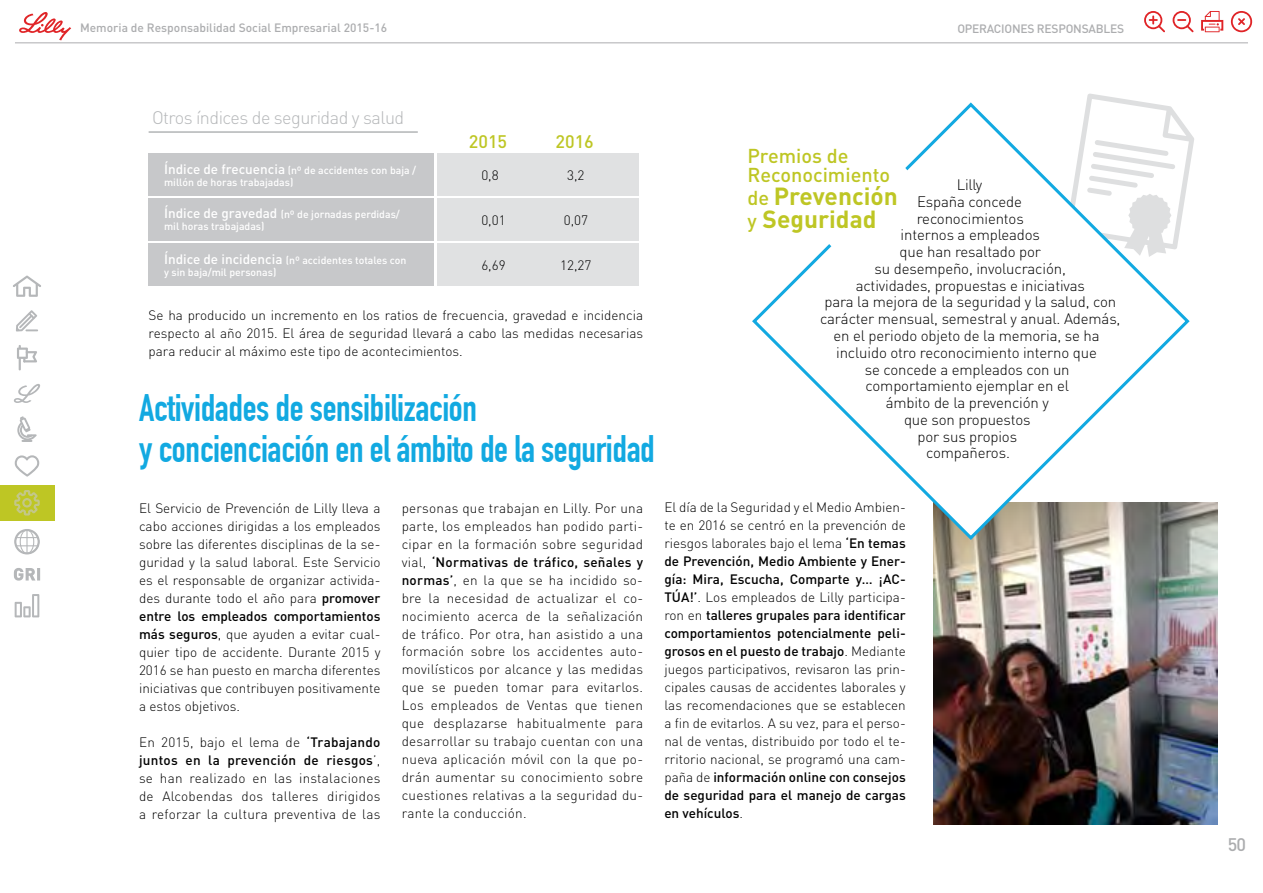
<style>
.page{position:relative;width:1263px;height:893px;background:#fff}
.page>*{position:absolute;margin:0;border:0;box-sizing:border-box;transform-origin:0 0}
.t1{font:700 37.5px/40.5px "DIN Condensed";letter-spacing:-.01em;color:#12a9e1}
.t2{font:700 24.45px/23px "DIN";color:#bec624}
.t3{font:500 19.95px/18.3px "DIN";color:#bec624}
.t4{font:300 18px "DIN";letter-spacing:-.03em;color:#b5b7b9}
.t5{font:500 18px "DIN";color:#bec624}
.t6{font:500 18px "DIN";color:#acadaf}
.t7{font:300 15px/16.8px "DIN";letter-spacing:-.01em;color:#000;text-align:center}
.t8{font:300 13.5px/18px "DIN";color:#000;text-align:justify}
.t9{font:500 12px "DIN";color:#acadaf}
.t10{font:500 12px "DIN";letter-spacing:-.02em;color:#acadaf}
.t11{font:500 10.5px/12px "DIN";color:#fff}
.s1{font-size:13.5px}
.s2{font-weight:500;font-size:19.95px}
.s3{font-weight:500}
</style>
<div class="page">
<hr style="left:15px;top:42px;width:1233px;height:1px;background:#acadaf">
<svg style="left:19px;top:12px;width:52px;height:28px"></svg>
<svg style="left:1144px;top:11px;width:21px;height:21px"></svg>
<svg style="left:1172px;top:11px;width:21px;height:21px"></svg>
<svg style="left:1201px;top:11px;width:22px;height:21px"></svg>
<svg style="left:1231px;top:11px;width:22px;height:21px"></svg>
<svg style="left:14px;top:384px;width:26px;height:19px"></svg>
<svg style="left:14px;top:568px;width:26px;height:13px"></svg>
<svg style="left:13px;top:275px;width:28px;height:22px"></svg>
<svg style="left:16px;top:310px;width:22px;height:21px"></svg>
<svg style="left:17px;top:345px;width:20px;height:25px"></svg>
<svg style="left:17px;top:416px;width:20px;height:26px"></svg>
<svg style="left:14px;top:529px;width:26px;height:25px"></svg>
<svg style="left:15px;top:455px;width:24px;height:22px"></svg>
<svg style="left:15px;top:594px;width:24px;height:23px"></svg>
<svg style="left:1087px;top:94px;width:107px;height:58px"></svg>
<svg style="left:0;top:485px;width:54px;height:36px;background:#bec631"></svg>
<hr style="left:149px;top:131px;width:269px;height:2px;background:#b2b4b6">
<div style="left:149px;top:153px;width:285px;height:43px;background:#c7c8ca"></div>
<div style="left:149px;top:198px;width:285px;height:42px;background:#c7c8ca"></div>
<div style="left:149px;top:243px;width:285px;height:43px;background:#c7c8ca"></div>
<div style="left:437px;top:153px;width:202px;height:43px;background:#e0e1e2"></div>
<div style="left:437px;top:198px;width:202px;height:42px;background:#e0e1e2"></div>
<div style="left:437px;top:243px;width:202px;height:43px;background:#e0e1e2"></div>
<img style="left:933px;top:503px;width:284px;height:321px">
<svg style="left:752px;top:100px;width:440px;height:442px"></svg>
<svg style="left:820px;top:159px;width:95px;height:94px"></svg>
<p class="t9" style="left:80px;top:20px;width:309px">Memoria de Responsabilidad Social Empresarial 2015-16</p>
<p class="t10" style="left:957px;top:21px;width:168px">Operaciones Responsables</p>
<h3 class="t4" style="left:152px;top:107px;width:254px">Otros índices de seguridad y salud</h3>
<p class="t11" style="left:164px;top:164px;width:254px"><span class="s1">Índice de frecuencia</span> (nº de accidentes con baja / millón de horas trabajadas)</p>
<p class="t11" style="left:164px;top:208px;width:237px"><span class="s1">Índice de gravedad</span> (nº de jornadas perdidas/ mil horas trabajadas)</p>
<p class="t11" style="left:164px;top:254px;width:244px"><span class="s1">Índice de incidencia</span> (nº accidentes totales con y sin baja/mil personas)</p>
<h3 class="t5" style="left:469px;top:130px;width:40px">2015</h3>
<h3 class="t5" style="left:555px;top:130px;width:40px">2016</h3>
<p class="t8" style="left:481px;top:166px;width:19px">0,8</p>
<p class="t8" style="left:567px;top:166px;width:19px">3,2</p>
<p class="t8" style="left:481px;top:211px;width:26px">0,01</p>
<p class="t8" style="left:564px;top:211px;width:26px">0,07</p>
<p class="t8" style="left:481px;top:256px;width:26px">6,69</p>
<p class="t8" style="left:560px;top:256px;width:33px">12,27</p>
<p class="t8" style="left:149px;top:306px;width:496px">Se ha producido un incremento en los ratios de frecuencia, gravedad e incidencia respecto al año 2015. El área de seguridad llevará a cabo las medidas necesarias para reducir al máximo este tipo de acontecimientos.</p>
<h1 class="t1" style="left:139px;top:388px;width:517px">Actividades de sensibilización<br>y concienciación en el ámbito de la seguridad</h1>
<h3 class="t3" style="left:747px;top:146px;width:144px">Premios de<br>Reconocimiento</h3>
<h2 class="t2" style="left:747px;top:183px;width:152px"><span class="s2">de</span> Prevención <span class="s2">y</span> Seguridad</h2>
<p class="t7" style="left:820px;top:176px;width:302px">Lilly<br>España concede<br>reconocimientos<br>internos a empleados<br>que han resaltado por<br>su desempeño, involucración,<br>actividades, propuestas e iniciativas<br>para la mejora de la seguridad y la salud, con carácter mensual, semestral y anual. Además, en el periodo objeto de la memoria, se ha incluido otro reconocimiento interno que<br>se concede a empleados con un comportamiento ejemplar en el<br>ámbito de la prevención y<br>que son propuestos<br>por sus propios<br>compañeros.</p>
<p class="t8" style="left:139px;top:499px;width:243px">El Servicio de Prevención de Lilly lleva a cabo acciones dirigidas a los empleados sobre las diferentes disciplinas de la se&shy;guridad y la salud laboral. Este Servicio es el responsable de organizar activida&shy;des durante todo el año para <span class="s3">promover entre los empleados comportamientos más seguros</span>, que ayuden a evitar cual&shy;quier tipo de accidente. Durante 2015 y 2016 se han puesto en marcha diferentes iniciativas que contribuyen positivamente a estos objetivos.</p>
<p class="t8" style="left:139px;top:733px;width:243px">En 2015, bajo el lema de <span class="s3">‘Trabajando juntos en la prevención de riesgos</span>’, se han realizado en las instalaciones de Alcobendas dos talleres dirigidos a reforzar la cultura preventiva de las</p>
<p class="t8" style="left:402px;top:498px;width:243px">personas que trabajan en Lilly. Por una parte, los empleados han podido parti&shy;cipar en la formación sobre seguridad vial, <span class="s3">‘N ormativas de tráfico, señales y normas’</span>, en la que se ha incidido so&shy;bre la necesidad de actualizar el co&shy;nocimiento acerca de la señalización de tráfico. Por otra, han asistido a una formación sobre los accidentes auto&shy;movilísticos por alcance y las medidas que se pueden tomar para evitarlos.<br>Los empleados de Ventas que tienen que desplazarse habitualmente para desarrollar su trabajo cuentan con una nueva aplicación móvil con la que po&shy;drán aumentar su conocimiento sobre cuestiones relativas a la seguridad du&shy;rante la conducción.</p>
<p class="t8" style="left:664px;top:498px;width:243px">El día de la Seguridad y el Medio Ambien&shy;te en 2016 se centró en la prevención de riesgos laborales bajo el lema <span class="s3">‘En temas de Prevención, Medio Ambiente y Ener&shy;gía: Mira, Escucha, Comparte y… ¡AC-TÚA!’</span>. Los empleados de Lilly participa&shy;ron en <span class="s3">talleres grupales para identificar comportamientos potencialmente peli&shy;grosos en el puesto de trabajo</span>. Mediante juegos participativos, revisaron las prin&shy;cipales causas de accidentes laborales y las recomendaciones que se establecen a fin de evitarlos. A su vez, para el perso&shy;nal de ventas, distribuido por todo el te&shy;rritorio nacional, se programó una cam&shy;paña de <span class="s3">información online con consejos de seguridad para el manejo de cargas en vehículos</span>.</p>
<h3 class="t6" style="left:1228px;top:833px;width:20px">50</h3>
</div>
